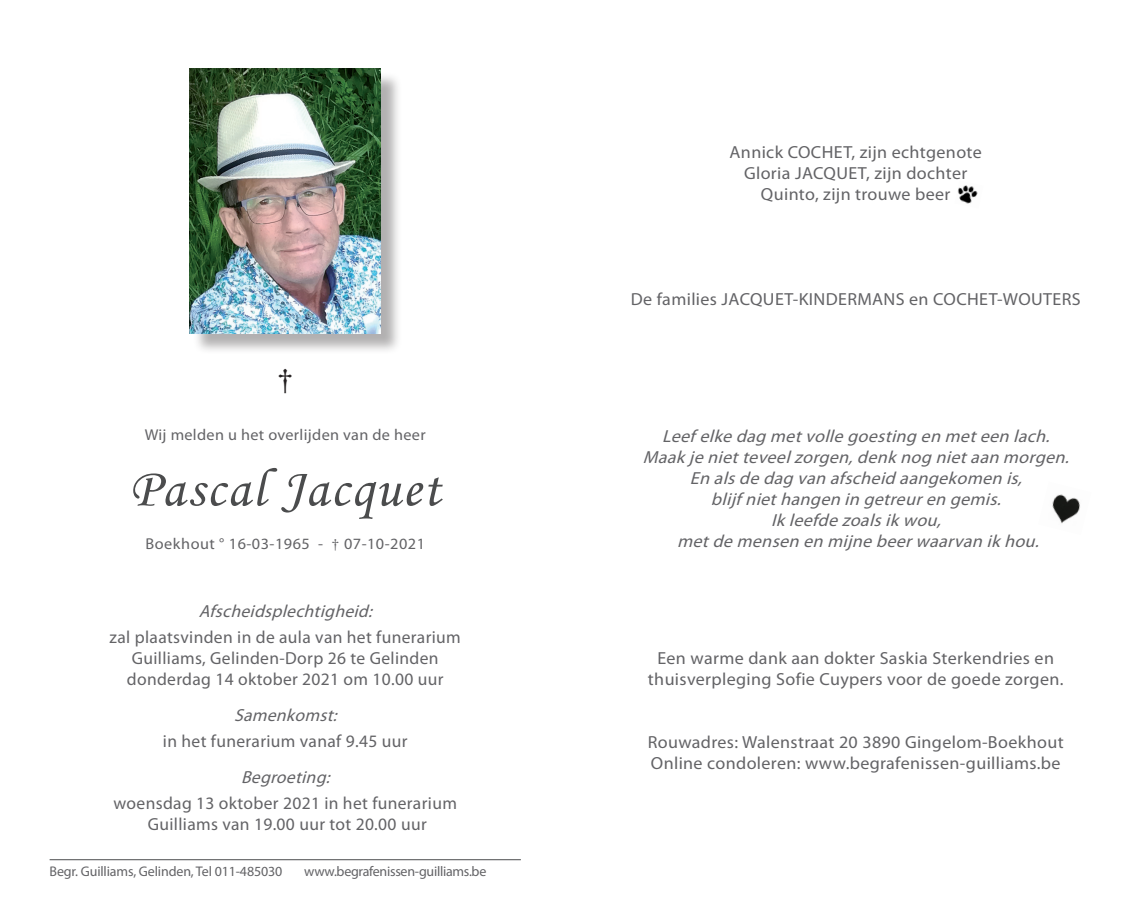
<style>
.page{position:relative;width:1141px;height:918px;background:#fff}
.page>*{position:absolute;margin:0;border:0;box-sizing:border-box;transform-origin:0 0}
.t1{font:54.25px "Monotype Corsiva";letter-spacing:.03em;color:#4b4c4d}
.t2{font:33.25px "Minion Pro";color:#231f20}
.t3{font:17.5px "Myriad Pro";letter-spacing:.02em;color:#636366}
.t4{font:italic 17.5px "Myriad Pro";color:#636366}
.t5{font:15.75px "Myriad Pro";letter-spacing:.02em;color:#636366}
.t6{font:14px "Myriad Pro";letter-spacing:-.01em;color:#636366}
.s1{font-family:"Minion Pro"}
</style>
<div class="page">
<hr style="left:50px;top:859px;width:471px;height:1px;background:#4b4c4d">
<div style="left:192px;top:71px;width:210px;height:284px;background:#231f20;opacity:.35"></div>
<img style="left:190px;top:69px;width:191px;height:264px">
<img style="left:1052px;top:494px;width:28px;height:30px">
<img style="left:957px;top:185px;width:21px;height:19px">
<p class="t2" style="left:277px;top:357px;width:18px">†</p>
<p class="t5" style="left:145px;top:425px;width:282px">Wij melden u het overlijden van de heer</p>
<p class="t1" style="left:130px;top:456px;width:313px">Pascal Jacquet</p>
<p class="t5" style="left:145px;top:534px;width:281px">Boekhout ° 16-03-1965 - <span class="s1">†</span> 07-10-2021</p>
<p class="t4" style="left:199px;top:600px;width:180px">Afscheidsplechtigheid:</p>
<p class="t3" style="left:110px;top:626px;width:353px">zal plaatsvinden in de aula van het funerarium</p>
<p class="t3" style="left:132px;top:647px;width:308px">Guilliams, Gelinden-Dorp 26 te Gelinden</p>
<p class="t3" style="left:127px;top:668px;width:318px">donderdag 14 oktober 2021 om 10.00 uur</p>
<p class="t4" style="left:234px;top:704px;width:110px">Samenkomst:</p>
<p class="t3" style="left:163px;top:730px;width:246px">in het funerarium vanaf 9.45 uur</p>
<p class="t4" style="left:241px;top:766px;width:96px">Begroeting:</p>
<p class="t3" style="left:114px;top:792px;width:345px">woensdag 13 oktober 2021 in het funerarium</p>
<p class="t3" style="left:148px;top:813px;width:280px">Guilliams van 19.00 uur tot 20.00 uur</p>
<p class="t6" style="left:50px;top:862px;width:234px">Begr. Guilliams, Gelinden, Tel 011-485030</p>
<p class="t6" style="left:304px;top:862px;width:184px">www.begrafenissen-guilliams.be</p>
<p class="t3" style="left:730px;top:141px;width:254px">Annick COCHET, zijn echtgenote</p>
<p class="t3" style="left:744px;top:162px;width:225px">Gloria JACQUET, zijn dochter</p>
<p class="t3" style="left:761px;top:183px;width:191px">Quinto, zijn trouwe beer</p>
<p class="t3" style="left:631px;top:288px;width:452px">De families JACQUET-KINDERMANS en COCHET-WOUTERS</p>
<p class="t4" style="left:662px;top:425px;width:394px">Leefelkedag metvollegoesting en meteen lach.</p>
<p class="t4" style="left:643px;top:446px;width:433px">Maakjenietteveelzorgen,denknog nietaan morgen.</p>
<p class="t4" style="left:690px;top:467px;width:339px">En alsdedag van afscheid aangekomen is,</p>
<p class="t4" style="left:711px;top:488px;width:297px">blijfniethangen in getreuren gemis.</p>
<p class="t4" style="left:771px;top:509px;width:177px">Ikleefdezoalsikwou,</p>
<p class="t4" style="left:677px;top:530px;width:369px">metdemensen en mijnebeerwaarvan ikhou.</p>
<p class="t3" style="left:657px;top:647px;width:398px">Een warme dank aan dokter Saskia Sterkendries en</p>
<p class="t3" style="left:648px;top:668px;width:417px">thuisverpleging Sofie Cuypers voor de goede zorgen.</p>
<p class="t3" style="left:648px;top:731px;width:418px">Rouwadres: Walenstraat 20 3890 Gingelom-Boekhout</p>
<p class="t3" style="left:651px;top:752px;width:411px">Online condoleren: www.begrafenissen-guilliams.be</p>
</div>
